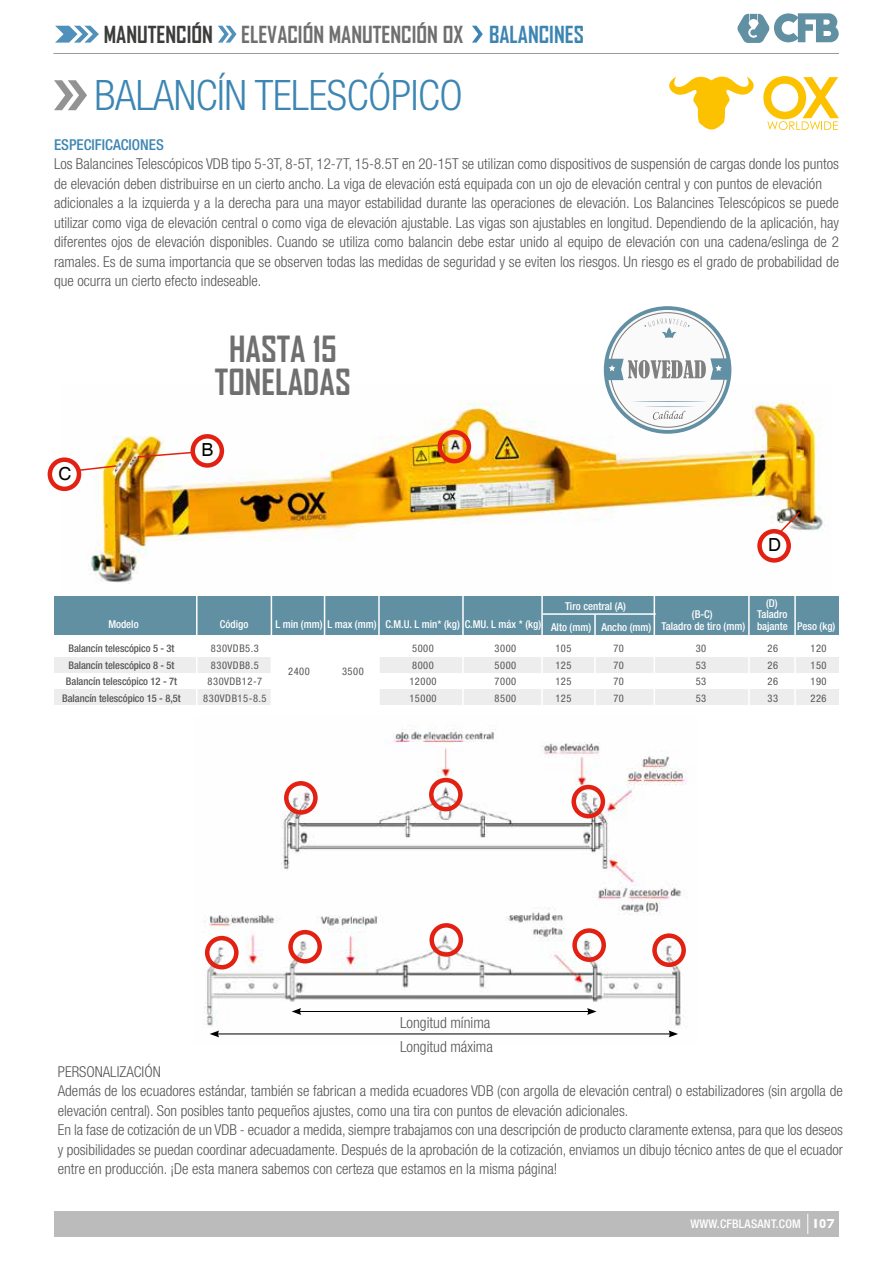
<style>
.page{position:relative;width:893px;height:1263px;background:#fff}
.page>*{position:absolute;margin:0;border:0;box-sizing:border-box;transform-origin:0 0}
.t1{font:300 condensed 42px "Helvetica Neue LT Std";letter-spacing:-.01em;color:#3d86b3}
.t2{font:700 34.5px/33px "Agency FB";color:#706f6f;text-align:center}
.t3{font:700 22.5px "Agency FB";color:#706f6f}
.t4{font:700 22.5px "Agency FB";color:#3c3c3b}
.t5{font:18px "Helvetica";color:#000}
.t6{font:300 condensed 15.3px/24.3px "Helvetica Neue LT Std";color:#555}
.t7{font:300 condensed 15px/19.5px "Helvetica Neue LT Std";color:#555}
.t8{font:500 condensed 15px "Helvetica Neue LT Std";color:#3d86b3}
.t9{font:500 condensed 12px "Helvetica Neue LT Std";letter-spacing:.02em;color:#fff}
.t10{font:500 condensed 10.8px/11.1px "Helvetica Neue LT Std";color:#fff}
.t11{font:condensed 10.5px/16.5px "Helvetica Neue LT Std";letter-spacing:.05em;color:#555;text-align:justify}
.t12{font:500 condensed 10.5px/16.5px "Helvetica Neue LT Std";letter-spacing:-.005em;color:#555;text-align:center}
.s1{color:#3c85b3}
.s2{font-family:"Big John";font-weight:400;font-stretch:normal}
</style>
<div class="page">
<div style="left:54px;top:1211px;width:785px;height:25px;background:#bbb"></div>
<svg style="left:807px;top:1214px;width:1px;height:20px"></svg>
<svg style="left:737px;top:13px;width:102px;height:30px"></svg>
<hr style="left:53px;top:53px;width:786px;height:1px;background:#565555">
<svg style="left:218px;top:26px;width:18px;height:17px"></svg>
<svg style="left:472px;top:26px;width:11px;height:17px"></svg>
<svg style="left:55px;top:26px;width:44px;height:17px"></svg>
<svg style="left:54px;top:80px;width:33px;height:30px"></svg>
<svg style="left:669px;top:76px;width:170px;height:54px"></svg>
<img style="left:62px;top:385px;width:761px;height:199px">
<svg style="left:604px;top:306px;width:127px;height:128px"></svg>
<svg style="left:605px;top:312px;width:124px;height:116px"></svg>
<div style="left:54px;top:690px;width:785px;height:15px;background:#ededed"></div>
<div style="left:54px;top:657px;width:785px;height:16px;background:#ededed"></div>
<div style="left:272px;top:657px;width:106px;height:49px;background:#fff"></div>
<div style="left:54px;top:596px;width:785px;height:39px;background:#6190a3"></div>
<hr style="left:196px;top:587px;width:2px;height:135px;background:#fff">
<hr style="left:271px;top:586px;width:1px;height:140px;background:#fff">
<hr style="left:324px;top:586px;width:1px;height:135px;background:#fff">
<hr style="left:378px;top:586px;width:2px;height:139px;background:#fff">
<hr style="left:462px;top:586px;width:2px;height:139px;background:#fff">
<hr style="left:541px;top:586px;width:2px;height:139px;background:#fff">
<hr style="left:654px;top:586px;width:1px;height:139px;background:#fff">
<hr style="left:794px;top:586px;width:2px;height:139px;background:#fff">
<hr style="left:748px;top:586px;width:2px;height:139px;background:#fff">
<hr style="left:594px;top:614px;width:2px;height:111px;background:#fff">
<hr style="left:543px;top:613px;width:113px;height:2px;background:#fff">
<div style="left:438px;top:430px;width:33px;height:33px;border:4px solid #e32112;border-radius:50%"></div>
<div style="left:757px;top:529px;width:34px;height:34px;border:4px solid #e32112;border-radius:50%"></div>
<div style="left:48px;top:457px;width:33px;height:34px;border:4px solid #e32112;border-radius:50%"></div>
<div style="left:190px;top:434px;width:34px;height:34px;border:4px solid #e32112;border-radius:50%"></div>
<svg style="left:778px;top:510px;width:23px;height:24px"></svg>
<img style="left:204px;top:726px;width:483px;height:312px">
<hr style="left:299px;top:1011px;width:290px;height:1px;background:#000">
<svg style="left:292px;top:1008px;width:9px;height:7px"></svg>
<svg style="left:587px;top:1008px;width:10px;height:7px"></svg>
<hr style="left:217px;top:1033px;width:454px;height:1px;background:#000">
<svg style="left:210px;top:1030px;width:9px;height:7px"></svg>
<svg style="left:669px;top:1030px;width:9px;height:7px"></svg>
<svg style="left:136px;top:451px;width:57px;height:7px"></svg>
<svg style="left:77px;top:464px;width:41px;height:8px"></svg>
<div style="left:429px;top:778px;width:34px;height:33px;border:4px solid #e32112;border-radius:50%"></div>
<div style="left:284px;top:781px;width:34px;height:34px;border:4px solid #e32112;border-radius:50%"></div>
<div style="left:571px;top:785px;width:34px;height:33px;border:4px solid #e32112;border-radius:50%"></div>
<div style="left:652px;top:933px;width:34px;height:34px;border:4px solid #e32112;border-radius:50%"></div>
<div style="left:572px;top:928px;width:34px;height:34px;border:4px solid #e32112;border-radius:50%"></div>
<div style="left:429px;top:923px;width:34px;height:34px;border:4px solid #e32112;border-radius:50%"></div>
<div style="left:288px;top:930px;width:34px;height:33px;border:4px solid #e32112;border-radius:50%"></div>
<div style="left:205px;top:936px;width:34px;height:33px;border:4px solid #e32112;border-radius:50%"></div>
<h3 class="t4" style="left:104px;top:20px;width:111px">MANUTENCIÓN</h3>
<h3 class="t3" style="left:241px;top:20px;width:344px">ELEVACIÓN MANUTENCIÓN OX <span class="s1">BALANCINES</span></h3>
<h1 class="t1" style="left:95px;top:71px;width:370px">BALANCÍN TELESCÓPICO</h1>
<p class="t8" style="left:54px;top:136px;width:111px">ESPECIFICACIONES</p>
<p class="t7" style="left:54px;top:154px;width:786px">Los Balancines Telescópicos VDB tipo 5-3T, 8-5T, 12-7T, 15-8.5T en 20-15T se utilizan como dispositivos de suspensión de cargas donde los puntos de elevación deben distribuirse en un cierto ancho. La viga de elevación está equipada con un ojo de elevación central y con puntos de elevación adicionales a la izquierda y a la derecha para una mayor estabilidad durante las operaciones de elevación. Los Balancines Telescópicos se puede utilizar como viga de elevación central o como viga de elevación ajustable. Las vigas son ajustables en longitud. Dependiendo de la aplicación, hay diferentes ojos de elevación disponibles. Cuando se utiliza como balancin debe estar unido al equipo de elevación con una cadena/eslinga de 2 ramales. Es de suma importancia que se observen todas las medidas de seguridad y se eviten los riesgos. Un riesgo es el grado de probabilidad de que ocurra un cierto efecto indeseable.</p>
<h2 class="t2" style="left:215px;top:331px;width:137px">HASTA 15<br>TONELADAS</h2>
<p class="t5" style="left:58px;top:463px;width:14px">C</p>
<p class="t5" style="left:201px;top:439px;width:14px">B</p>
<p class="t5" style="left:768px;top:534px;width:14px">D</p>
<p class="t10" style="left:766px;top:598px;width:13px">(D)</p>
<p class="t10" style="left:551px;top:596px;width:102px;line-height:21px;text-indent:14px">Tiro central (A)<br>Alto (mm) Ancho (mm)</p>
<p class="t10" style="left:692px;top:608px;width:22px">(B-C)</p>
<p class="t10" style="left:108px;top:618px;width:32px">Modelo</p>
<p class="t10" style="left:220px;top:618px;width:30px">Código</p>
<p class="t10" style="left:275px;top:618px;width:267px">L min (mm) L max (mm) C.M.U. L min* (kg) C.MU. L máx * (kg)</p>
<p class="t10" style="left:662px;top:620px;width:85px">Taladro de tiro (mm)</p>
<p class="t10" style="left:757px;top:609px;width:80px">Taladro<br>bajante Peso (kg)</p>
<p class="t12" style="left:62px;top:640px;width:120px">Balancín telescópico 5 - 3t<br>Balancín telescópico 8 - 5t<br>Balancín telescópico 12 - 7t<br>Balancín telescópico 15 - 8,5t</p>
<p class="t11" style="left:810px;top:640px;width:18px">120<br>150<br>190<br>226</p>
<p class="t11" style="left:203px;top:640px;width:65px;text-align:center">830VDB5.3<br>830VDB8.5<br>830VDB12-7<br>830VDB15-8.5</p>
<p class="t11" style="left:409px;top:640px;width:29px;text-align:left">5000<br>8000<br>12000<br>15000</p>
<p class="t11" style="left:495px;top:640px;width:23px">3000<br>5000<br>7000<br>8500</p>
<p class="t11" style="left:555px;top:640px;width:18px">105<br>125<br>125<br>125</p>
<p class="t11" style="left:613px;top:640px;width:12px">70<br>70<br>70<br>70</p>
<p class="t11" style="left:696px;top:640px;width:12px">30<br>53<br>53<br>53</p>
<p class="t11" style="left:767px;top:640px;width:12px">26<br>26<br>26<br>33</p>
<p class="t11" style="left:288px;top:662px;width:23px">2400</p>
<p class="t11" style="left:342px;top:662px;width:23px">3500</p>
<p class="t6" style="left:400px;top:1010px;width:94px">Longitud mínima<br>Longitud máxima</p>
<p class="t7" style="left:58px;top:1061px;width:787px">PERSONALIZACIÓN<br>Además de los ecuadores estándar, también se fabrican a medida ecuadores VDB (con argolla de elevación central) o estabilizadores (sin argolla de elevación central). Son posibles tanto pequeños ajustes, como una tira con puntos de elevación adicionales.<br>En la fase de cotización de un VDB - ecuador a medida, siempre trabajamos con una descripción de producto claramente extensa, para que los deseos y posibilidades se puedan coordinar adecuadamente. Después de la aprobación de la cotización, enviamos un dibujo técnico antes de que el ecuador entre en producción. ¡De esta manera sabemos con certeza que estamos en la misma página!</p>
<p class="t9" style="left:690px;top:1217px;width:146px">WWW.CFBLASANT.COM <span class="s2">107</span></p>
</div>
